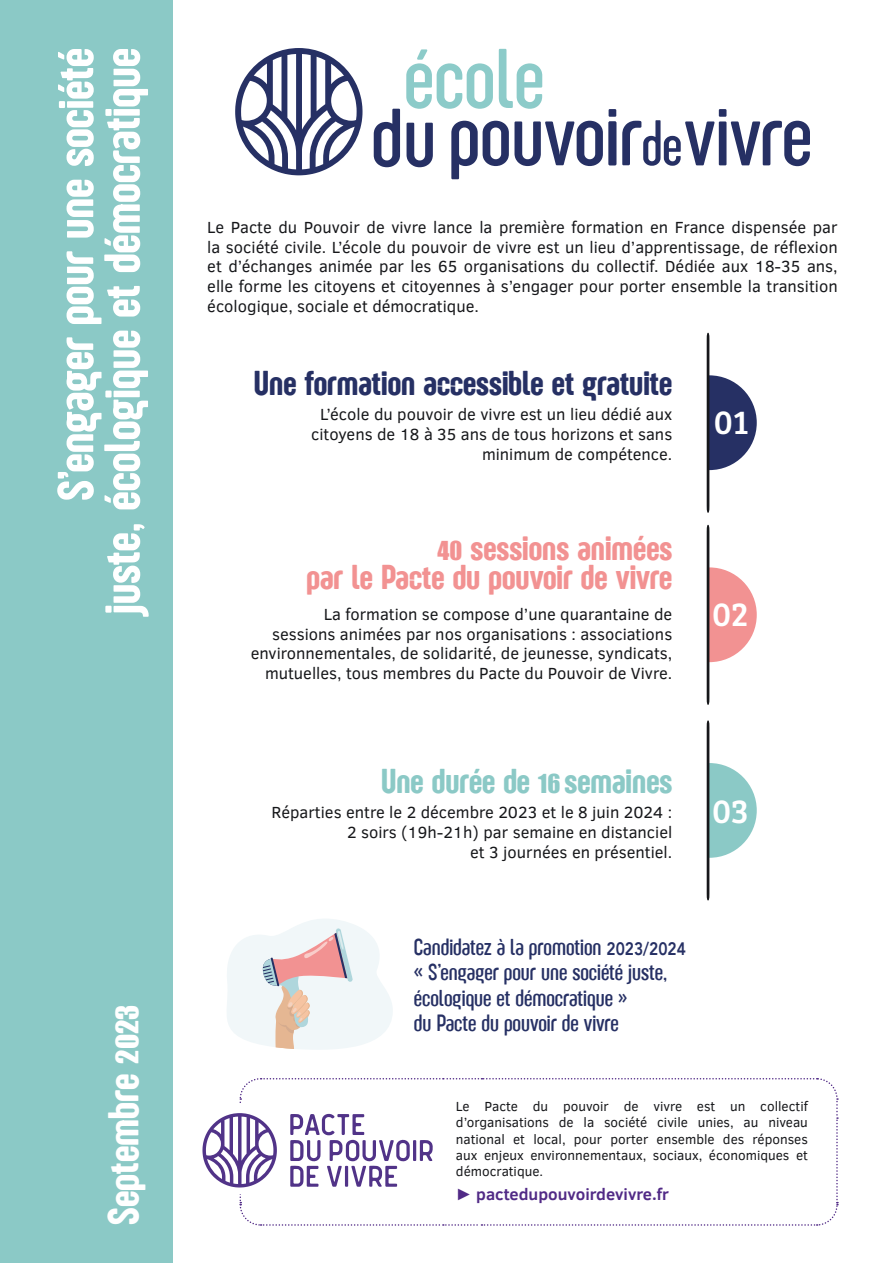
<style>
.page{position:relative;width:893px;height:1263px;background:#fff}
.page>*{position:absolute;margin:0;border:0;box-sizing:border-box;transform-origin:0 0}
.t1{font:52.5px/46.5px "Sugo Pro Display Trial";color:#fff;text-align:right}
.t2{font:45px "Sugo Pro Display Trial";color:#fff}
.t3{font:36px/28.5px "Sugo Pro Display Trial";color:#f29292;text-align:right}
.t4{font:36px "Sugo Pro Display Trial";color:#263064}
.t5{font:36px "Sugo Pro Display Trial";color:#8bc9c6}
.t6{font:34.5px "Bree Serif";color:#fff}
.t7{font:300 24px/25.5px "Sugo Pro Display Trial";color:#263064}
.t8{font:16.5px/19.8px "Clear Sans";color:#16171a;text-align:right}
.t9{font:700 16.5px "Clear Sans";color:#512a86}
.t10{font:13.5px/16.2px "Clear Sans";color:#16171a;text-align:justify}
.s1{font-family:"Impact";font-size:28.5px}
.s2{font-family:"Impact";font-size:24px}
.s3{font-family:"Avenir";font-weight:800;font-size:18px}
</style>
<div class="page">
<div style="left:0;top:0;width:173px;height:1263px;background:#8bc9c6"></div>
<svg style="left:707px;top:333px;width:50px;height:180px"></svg>
<svg style="left:707px;top:525px;width:50px;height:180px"></svg>
<svg style="left:707px;top:720px;width:50px;height:180px"></svg>
<svg style="left:202px;top:1078px;width:636px;height:148px"></svg>
<svg style="left:227px;top:919px;width:166px;height:131px"></svg>
<svg style="left:406px;top:49px;width:87px;height:60px"></svg>
<svg style="left:499px;top:49px;width:43px;height:60px"></svg>
<svg style="left:407px;top:123px;width:26px;height:44px"></svg>
<svg style="left:374px;top:109px;width:26px;height:58px"></svg>
<svg style="left:451px;top:121px;width:152px;height:58px"></svg>
<svg style="left:609px;top:109px;width:7px;height:56px"></svg>
<svg style="left:622px;top:109px;width:188px;height:57px"></svg>
<svg style="left:235px;top:48px;width:127px;height:127px"></svg>
<h1 class="t1" style="left:52px;top:614px;width:567px;rotate:-90deg">S’engager pour une société<br>juste, écologique et démocratique</h1>
<h2 class="t2" style="left:97px;top:1225px;width:222px;rotate:-90deg">Septembre <span class="s1">2023</span></h2>
<p class="t8" style="left:207px;top:216px;width:632px;text-align:justify">Le Pacte du Pouvoir de vivre lance la première formation en France dispensée par la société civile. L’école du pouvoir de vivre est un lieu d’apprentissage, de réflexion et d’échanges animée par les 65 organisations du collectif. Dédiée aux 18-35 ans, elle forme les citoyens et citoyennes à s’engager pour porter ensemble la transition écologique, sociale et démocratique.</p>
<h3 class="t4" style="left:254px;top:363px;width:420px">Une formation accessible et gratuite</h3>
<p class="t8" style="left:311px;top:404px;width:363px">L’école du pouvoir de vivre est un lieu dédié aux citoyens de 18 à 35 ans de tous horizons et sans minimum de compétence.</p>
<h3 class="t3" style="left:306px;top:534px;width:367px"><span class="s2">40</span> sessions animées<br>par le Pacte du pouvoir de vivre</h3>
<p class="t8" style="left:251px;top:603px;width:423px">La formation se compose d’une quarantaine de<br>sessions animées par nos organisations : associations environnementales, de solidarité, de jeunesse, syndicats, mutuelles, tous membres du Pacte du Pouvoir de Vivre.</p>
<h3 class="t6" style="left:714px;top:397px;width:36px">01</h3>
<h3 class="t6" style="left:712px;top:589px;width:38px">02</h3>
<h3 class="t5" style="left:381px;top:760px;width:293px">Une durée de <span class="s2">16</span> semaines</h3>
<p class="t8" style="left:271px;top:801px;width:402px">Réparties entre le 2 décembre 2023 et le 8 juin 2024 :<br>2 soirs (19h-21h) par semaine en distanciel<br>et 3 journées en présentiel.</p>
<h3 class="t6" style="left:712px;top:785px;width:38px">03</h3>
<h3 class="t7" style="left:414px;top:934px;width:274px">Candidatez à la promotion <span class="s3">2023/2024 </span>« S’engager pour une société juste, écologique et démocratique »<br>du Pacte du pouvoir de vivre</h3>
<p class="t10" style="left:456px;top:1098px;width:353px">Le Pacte du pouvoir de vivre est un collectif d’organisations de la société civile unies, au niveau national et local, pour porter ensemble des réponses aux enjeux environnementaux, sociaux, économiques et démocratique.</p>
<p class="t9" style="left:456px;top:1182px;width:214px">► pactedupouvoirdevivre.fr</p>
</div>
